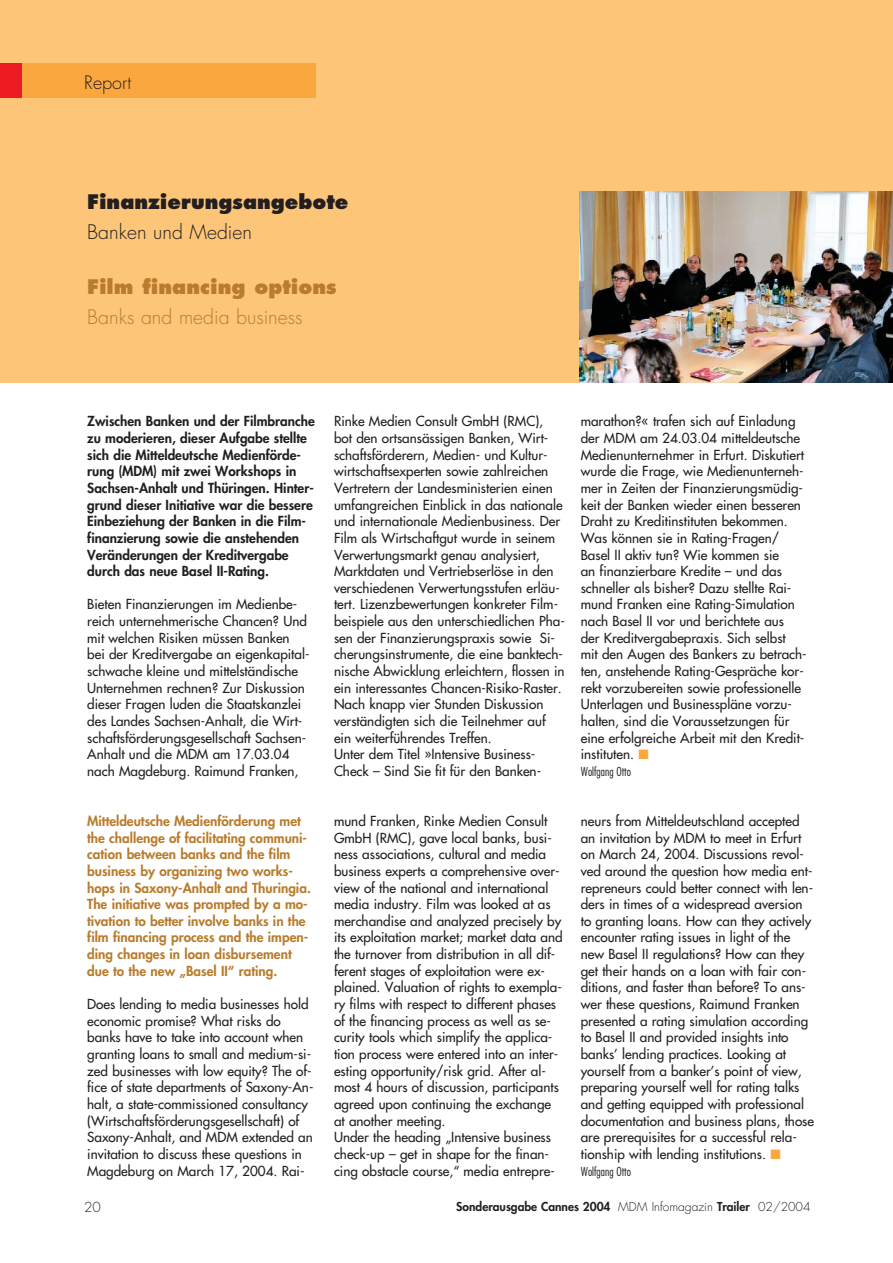
<style>
.page{position:relative;width:893px;height:1263px;background:#fff}
.page>*{position:absolute;margin:0;border:0;box-sizing:border-box;transform-origin:0 0}
.t1{font:300 19.5px "Futura";color:#b97c2c}
.t2{font:800 19.5px "Futura";color:#231f20}
.t3{font:800 19.5px "Futura";color:#b97c2c}
.t4{font:300 19.5px "Futura";color:#231f20}
.t5{font:300 18px "Futura";color:#231f20}
.t6{font:13.5px/16.6px "Futura";color:#231f20}
.t7{font:800 13.5px/16.6px "Futura";color:#231f20}
.t8{font:800 13.5px/16.6px "Futura";color:#b97c2c}
.t9{font:300 13.5px "Futura";color:#231f20}
.t10{font:800 12px "Futura";color:#231f20}
.t11{font:300 condensed 12px "Futura";color:#231f20}
.s1{color:#faa73f}
.s2{font-weight:300}
</style>
<div class="page">
<div style="left:0;top:0;width:892px;height:383px;background:#fdc578"></div>
<div style="left:0;top:64px;width:315px;height:34px;background:#faa73f"></div>
<div style="left:0;top:64px;width:22px;height:34px;background:#ed1c24"></div>
<img style="left:579px;top:191px;width:313px;height:192px">
<h2 class="t5" style="left:84px;top:74px;width:48px">Report</h2>
<h1 class="t2" style="left:87px;top:193px;width:263px">Finanzierungsangebote</h1>
<h1 class="t4" style="left:87px;top:223px;width:166px">Banken und Medien</h1>
<h1 class="t3" style="left:87px;top:278px;width:251px">Film financing options</h1>
<h1 class="t1" style="left:87px;top:308px;width:217px">Banks and media business</h1>
<p class="t7" style="left:87px;top:414px;width:229px">Zwischen Banken und der Filmbranche zu moderieren, dieser Aufgabe stellte sich die Mitteldeutsche Medienförde&shy;rung (MDM) mit zwei Workshops in Sachsen-Anhalt und Thüringen. Hinter&shy;grund dieser Initiative war die bessere Einbeziehung der Banken in die Film&shy;finanzierung sowie die anstehenden Veränderungen der Kreditvergabe durch das neue Basel II-Rating.</p>
<p class="t6" style="left:87px;top:597px;width:224px">Bieten Finanzierungen im Medienbe&shy;reich unternehmerische Chancen? Und mit welchen Risiken müssen Banken bei der Kreditvergabe an eigenkapital&shy;schwache kleine und mittelständische Unternehmen rechnen? Zur Diskussion dieser Fragen luden die Staatskanzlei des Landes Sachsen-Anhalt, die Wirt&shy;schaftsförderungsgesellschaft Sachsen-Anhalt und die MDM am 17.03.04 nach Magdeburg. Raimund Franken,</p>
<p class="t8" style="left:87px;top:814px;width:225px">Mitteldeutsche Medienförderung met the challenge of facilitating communi&shy;cation between banks and the film business by organizing two works&shy;hops in Saxony-Anhalt and Thuringia.<br>The initiative was prompted by a mo&shy;tivation to better involve banks in the film financing process and the impen&shy;ding changes in loan disbursement due to the new „Basel II“ rating.</p>
<p class="t6" style="left:87px;top:997px;width:228px">Does lending to media businesses hold economic promise? What risks do banks have to take into account when granting loans to small and medium-si&shy;zed businesses with low equity? The of&shy;fice of state departments of Saxony-An&shy;halt, a state-commissioned consultancy (Wirtschaftsförderungsgesellschaft) of Saxony-Anhalt, and MDM extended an invitation to discuss these questions in Magdeburg on March 17, 2004. Rai-</p>
<p class="t6" style="left:334px;top:414px;width:232px">Rinke Medien Consult GmbH (RMC),<br>bot den ortsansässigen Banken, Wirt&shy;schaftsförderern, Medien- und Kultur&shy;wirtschaftsexperten sowie zahlreichen Vertretern der Landesministerien einen umfangreichen Einblick in das nationale und internationale Medienbusiness. Der Film als Wirtschaftgut wurde in seinem Verwertungsmarkt genau analysiert, Marktdaten und Vertriebserlöse in den verschiedenen Verwertungsstufen erläu&shy;tert. Lizenzbewertungen konkreter Film&shy;beispiele aus den unterschiedlichen Pha&shy;sen der Finanzierungspraxis sowie Si&shy;cherungsinstrumente, die eine banktech&shy;nische Abwicklung erleichtern, flossen in ein interessantes Chancen-Risiko-Raster.<br>Nach knapp vier Stunden Diskussion verständigten sich die Teilnehmer auf ein weiterführendes Treffen.<br>Unter dem Titel »Intensive Business-Check – Sind Sie fit für den Banken-</p>
<p class="t6" style="left:334px;top:814px;width:230px">mund Franken, Rinke Medien Consult GmbH (RMC), gave local banks, busi&shy;ness associations, cultural and media business experts a comprehensive over&shy;view of the national and international media industry. Film was looked at as merchandise and analyzed precisely by its exploitation market; market data and the turnover from distribution in all dif&shy;ferent stages of exploitation were ex&shy;plained. Valuation of rights to exempla&shy;ry films with respect to different phases of the financing process as well as se&shy;curity tools which simplify the applica&shy;tion process were entered into an inter&shy;esting opportunity/risk grid. After al&shy;most 4 hours of discussion, participants agreed upon continuing the exchange at another meeting.<br>Under the heading „Intensive business check-up – get in shape for the finan&shy;cing obstacle course,“ media entrepre-</p>
<p class="t6" style="left:580px;top:414px;width:227px">marathon?« trafen sich auf Einladung der MDM am 24.03.04 mitteldeutsche Medienunternehmer in Erfurt. Diskutiert wurde die Frage, wie Medienunterneh&shy;mer in Zeiten der Finanzierungsmüdig&shy;keit der Banken wieder einen besseren Draht zu Kreditinstituten bekommen.<br>Was können sie in Rating-Fragen/ Basel II aktiv tun? Wie kommen sie<br>an finanzierbare Kredite – und das schneller als bisher? Dazu stellte Rai&shy;mund Franken eine Rating-Simulation nach Basel II vor und berichtete aus<br>der Kreditvergabepraxis. Sich selbst<br>mit den Augen des Bankers zu betrach&shy;ten, anstehende Rating-Gespräche kor&shy;rekt vorzubereiten sowie professionelle Unterlagen und Businesspläne vorzu&shy;halten, sind die Voraussetzungen für eine erfolgreiche Arbeit mit den Kredit&shy;instituten. <span class="s1">■</span></p>
<p class="t11" style="left:580px;top:766px;width:52px">Wolfgang Otto</p>
<p class="t6" style="left:580px;top:814px;width:235px">neurs from Mitteldeutschland accepted an invitation by MDM to meet in Erfurt on March 24, 2004. Discussions revol&shy;ved around the question how media ent&shy;repreneurs could better connect with len&shy;ders in times of a widespread aversion to granting loans. How can they actively encounter rating issues in light of the new Basel II regulations? How can they get their hands on a loan with fair con&shy;ditions, and faster than before? To ans&shy;wer these questions, Raimund Franken presented a rating simulation according to Basel II and provided insights into banks’ lending practices. Looking at yourself from a banker’s point of view, preparing yourself well for rating talks and getting equipped with professional documentation and business plans, those are prerequisites for a successful rela&shy;tionship with lending institutions. <span class="s1">■</span></p>
<p class="t11" style="left:580px;top:1166px;width:52px">Wolfgang Otto</p>
<p class="t9" style="left:84px;top:1201px;width:18px">20</p>
<p class="t10" style="left:456px;top:1201px;width:356px">Sonderausgabe Cannes 2004 <span class="s2">MDM Infomagazin</span> Trailer <span class="s2">02/2004</span></p>
</div>
